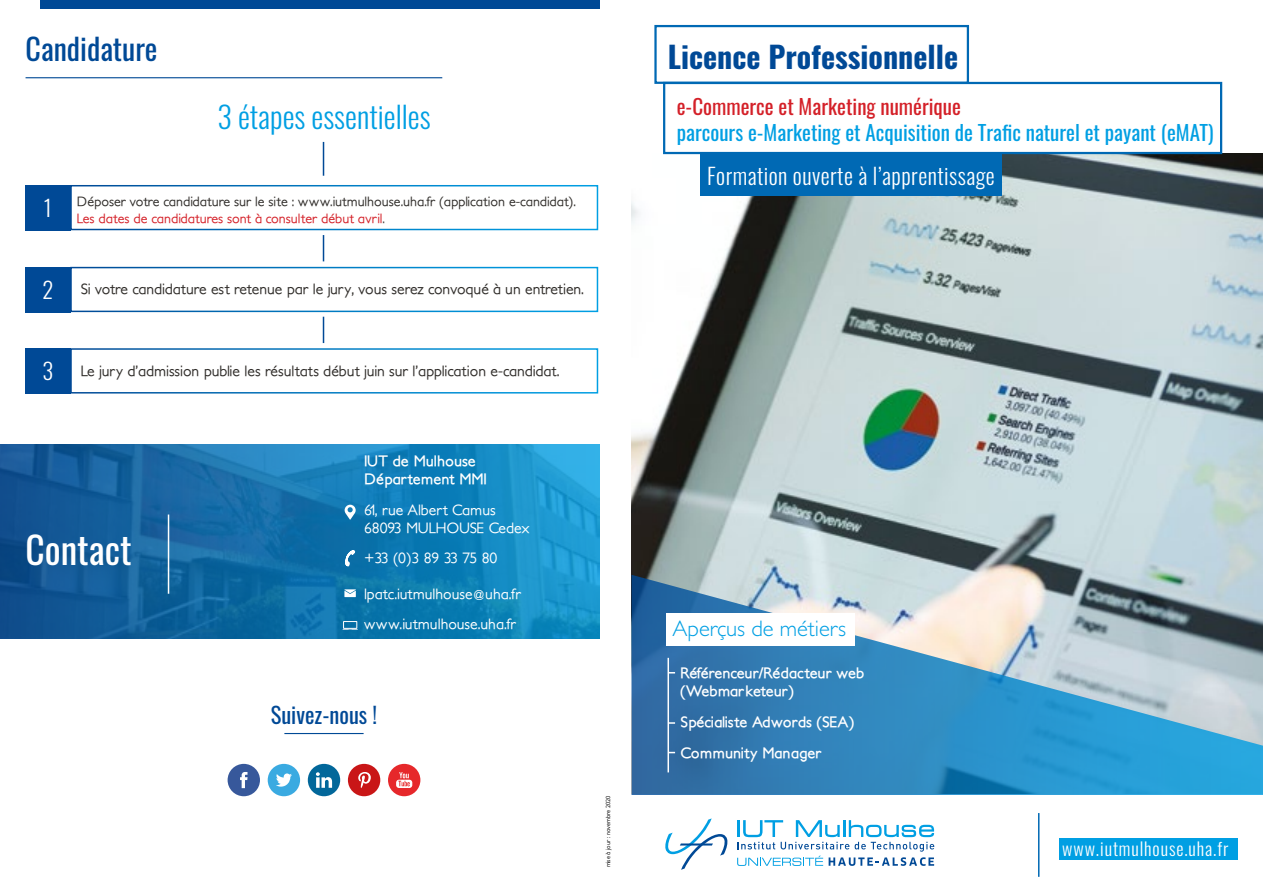
<style>
.page{position:relative;width:1263px;height:893px;background:#fff}
.page>*{position:absolute;margin:0;border:0;box-sizing:border-box;transform-origin:0 0}
.t1{font:37.5px "Oswald";color:#fff}
.t2{font:700 30px "Oswald";color:#004996}
.t3{font:300 30px "Oswald";color:#009fe3}
.t4{font:30px "Oswald";color:#004996}
.t5{font:300 22.5px "Oswald";letter-spacing:.02em;color:#fff}
.t6{font:300 22.5px "Petita";color:#009fe3}
.t7{font:22.5px "Oswald";color:#004996}
.t8{font:21px "Oswald";color:#009fe3}
.t9{font:21px "Oswald";color:#d42028}
.t10{font:300 18px "Oswald";letter-spacing:.05em;color:#fff}
.t11{font:500 15px "Petita";color:#302d2a}
.t12{font:700 15px/18px "Petita";color:#fff}
.t13{font:500 15px/18px "Petita";color:#fff}
.t14{font:500 13.5px/16.2px "Petita";color:#302d2a}
.t15{font:500 6px "Petita";color:#000}
.s1{color:#d42028}
.s2{color:#413e3c}
</style>
<div class="page">
<img style="left:631px;top:153px;width:632px;height:422px">
<svg style="left:631px;top:575px;width:632px;height:220px;background:#669fc1"></svg>
<svg style="left:0;top:444px;width:600px;height:195px;background:#1373ad"></svg>
<svg style="left:323px;top:235px;width:1px;height:26px"></svg>
<svg style="left:323px;top:317px;width:1px;height:26px"></svg>
<hr style="left:323px;top:142px;width:1px;height:34px;background:#004996">
<svg style="left:345px;top:505px;width:11px;height:15px"></svg>
<svg style="left:345px;top:550px;width:10px;height:17px"></svg>
<svg style="left:344px;top:589px;width:12px;height:8px"></svg>
<div style="left:343px;top:621px;width:14px;height:8px;border:1px solid #fff"></div>
<svg style="left:343px;top:629px;width:15px;height:2px"></svg>
<hr style="left:26px;top:77px;width:416px;height:1px;background:#004996">
<svg style="left:228px;top:764px;width:32px;height:32px"></svg>
<svg style="left:268px;top:764px;width:32px;height:32px"></svg>
<svg style="left:308px;top:764px;width:32px;height:32px"></svg>
<svg style="left:348px;top:764px;width:32px;height:32px"></svg>
<svg style="left:388px;top:764px;width:32px;height:32px"></svg>
<div style="left:654px;top:25px;width:315px;height:59px;background:#fff;border:2px solid #0069b4"></div>
<div style="left:663px;top:82px;width:559px;height:72px;background:#fff;border:2px solid #0069b4"></div>
<div style="left:666px;top:613px;width:189px;height:32px;background:#fff"></div>
<hr style="left:667px;top:658px;width:2px;height:114px;background:#fff">
<svg style="left:669px;top:722px;width:6px;height:2px"></svg>
<div style="left:40px;top:0;width:560px;height:9px;background:#004996"></div>
<div style="left:26px;top:185px;width:45px;height:45px;background:#004996"></div>
<div style="left:70px;top:185px;width:528px;height:45px;border:2px solid #fff"></div>
<div style="left:26px;top:267px;width:45px;height:45px;background:#004996"></div>
<div style="left:70px;top:267px;width:528px;height:45px;border:2px solid #fff"></div>
<div style="left:26px;top:348px;width:45px;height:46px;background:#004996"></div>
<div style="left:70px;top:348px;width:528px;height:46px;border:2px solid #fff"></div>
<hr style="left:284px;top:733px;width:80px;height:1px;background:#004996">
<hr style="left:168px;top:514px;width:1px;height:80px;background:#fff">
<div style="left:700px;top:153px;width:301px;height:43px;background:#0069b4"></div>
<hr style="left:1038px;top:813px;width:1px;height:64px;background:#0069b4">
<svg style="left:665px;top:818px;width:63px;height:52px"></svg>
<svg style="left:737px;top:820px;width:197px;height:46px"></svg>
<div style="left:1059px;top:838px;width:178px;height:22px;background:#009fe3"></div>
<h2 class="t4" style="left:26px;top:22px;width:134px">Candidature</h2>
<h2 class="t3" style="left:217px;top:90px;width:215px">3 étapes essentielles</h2>
<h3 class="t5" style="left:44px;top:188px;width:10px">1</h3>
<p class="t14" style="left:77px;top:194px;width:500px">Déposer votre candidature sur le site : www.iutmulhouse.uha.fr (application e-candidat).<br><span class="s1">Les dates de candidatures sont à consulter début avril</span><span class="s2">.</span></p>
<h3 class="t5" style="left:43px;top:269px;width:12px">2</h3>
<p class="t11" style="left:81px;top:280px;width:505px">Si votre candidature est retenue par le jury, vous serez convoqué à un entretien.</p>
<h3 class="t5" style="left:43px;top:351px;width:12px">3</h3>
<p class="t11" style="left:81px;top:362px;width:480px">Le jury d’admission publie les résultats début juin sur l’application e-candidat.</p>
<h1 class="t1" style="left:26px;top:516px;width:108px">Contact</h1>
<p class="t12" style="left:364px;top:453px;width:124px">IUT de Mulhouse<br>Département MMI</p>
<p class="t13" style="left:364px;top:501px;width:167px">61, rue Albert Camus<br>68093 MULHOUSE Cedex</p>
<p class="t13" style="left:364px;top:549px;width:135px">+33 (0)3 89 33 75 80</p>
<p class="t13" style="left:364px;top:579px;width:158px;line-height:30px">lpatc.iutmulhouse@uha.fr www.iutmulhouse.uha.fr</p>
<h3 class="t7" style="left:271px;top:695px;width:108px">Suivez-nous !</h3>
<p class="t15" style="left:604px;top:867px;width:73px;rotate:-90deg">mise à jour : novembre 2020</p>
<h2 class="t2" style="left:668px;top:41px;width:292px">Licence Professionnelle</h2>
<h3 class="t9" style="left:677px;top:88px;width:286px">e-Commerce et Marketing numérique</h3>
<h3 class="t8" style="left:677px;top:113px;width:538px">parcours e-Marketing et Acquisition de Trafic naturel et payant (eMAT)</h3>
<h3 class="t5" style="left:707px;top:156px;width:289px">Formation ouverte à l’apprentissage</h3>
<h3 class="t6" style="left:672px;top:616px;width:175px">Aperçus de métiers</h3>
<p class="t12" style="left:680px;top:665px;width:186px">Référenceur/Rédacteur web (Webmarketeur)</p>
<p class="t12" style="left:680px;top:707px;width:175px;line-height:30.8px">Spécialiste Adwords (SEA)<br>Community Manager</p>
<p class="t10" style="left:1062px;top:833px;width:168px">www.iutmulhouse.uha.fr</p>
</div>
